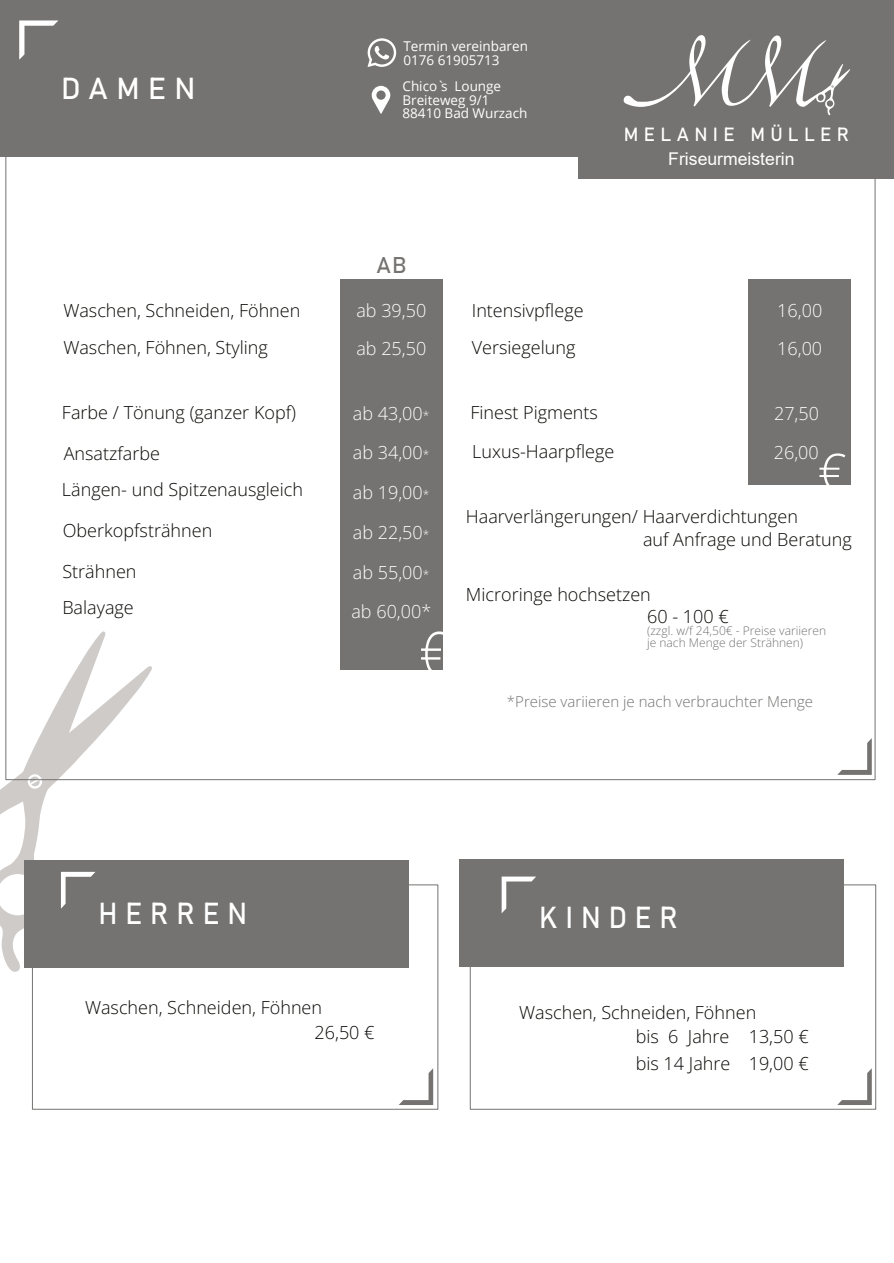
<style>
.page{position:relative;width:894px;height:1263px;background:#fff}
.page>*{position:absolute;margin:0;border:0;box-sizing:border-box;transform-origin:0 0}
.t1{font:300 60.3px "Open Sans";color:#fff;scale:.84 1}
.t2{font:300 50.55px "Open Sans";color:#fff}
.t3{font:30px "Bahnschrift";letter-spacing:.28em;color:#fff;scale:.94 1}
.t4{font:30px "Bahnschrift";letter-spacing:.28em;color:#fff}
.t5{font:22.5px "Bahnschrift";color:#757372}
.t6{font:18.9px "Bahnschrift";letter-spacing:.28em;color:#fff}
.t7{font:300 18px/24.3px "Open Sans";color:#080704}
.t8{font:300 18px/38.1px "Open Sans";color:#fff}
.t9{font:17.55px "Arial";color:#fff}
.t10{font:300 15px "Open Sans";color:#757372}
.t11{font:13.5px/13.5px "Open Sans";color:#fff}
.t12{font:300 12px/12px "Open Sans";color:#757372}
.s1{font-size:12px}
</style>
<div class="page">
<svg style="left:0;top:631px;width:152px;height:341px"></svg>
<svg style="left:30px;top:776px;width:10px;height:11px"></svg>
<div style="left:0;top:0;width:893px;height:156px;background:#757372"></div>
<div style="left:577px;top:0;width:316px;height:179px;background:#757372"></div>
<svg style="left:623px;top:35px;width:226px;height:80px"></svg>
<svg style="left:371px;top:86px;width:19px;height:28px"></svg>
<svg style="left:367px;top:38px;width:29px;height:29px"></svg>
<svg style="left:399px;top:1068px;width:34px;height:37px"></svg>
<div style="left:24px;top:860px;width:385px;height:107px;background:#757372"></div>
<div style="left:32px;top:885px;width:406px;height:224px;border:1px solid #757372"></div>
<svg style="left:61px;top:872px;width:34px;height:37px"></svg>
<div style="left:458px;top:860px;width:385px;height:107px;background:#757372"></div>
<svg style="left:837px;top:1069px;width:34px;height:36px"></svg>
<div style="left:470px;top:885px;width:405px;height:224px;border:1px solid #757372"></div>
<svg style="left:501px;top:876px;width:35px;height:37px"></svg>
<svg style="left:19px;top:20px;width:39px;height:40px"></svg>
<svg style="left:837px;top:739px;width:34px;height:36px"></svg>
<div style="left:748px;top:279px;width:102px;height:205px;background:#757372"></div>
<div style="left:340px;top:279px;width:102px;height:391px;background:#757372"></div>
<h3 class="t4" style="left:61px;top:75px;width:136px">DAMEN</h3>
<p class="t7" style="left:63px;top:291px;width:238px;line-height:37px">Waschen, Schneiden, Föhnen<br>Waschen, Föhnen, Styling</p>
<p class="t7" style="left:62px;top:400px;width:235px">Farbe / Tönung (ganzer Kopf)</p>
<p class="t7" style="left:62px;top:434px;width:242px;line-height:36.6px">Ansatzfarbe<br>Längen- und Spitzenausgleich</p>
<p class="t7" style="left:63px;top:518px;width:151px">Oberkopfsträhnen</p>
<p class="t7" style="left:62px;top:553px;width:76px;line-height:36.6px">Strähnen<br>Balayage</p>
<p class="t11" style="left:403px;top:41px;width:126px">Termin vereinbaren<br>0176 61905713</p>
<p class="t11" style="left:402px;top:81px;width:126px">Chico`s Lounge<br>Breiteweg 9/1<br>88410 Bad Wurzach</p>
<p class="t5" style="left:376px;top:256px;width:32px">AB</p>
<p class="t8" style="left:356px;top:291px;width:71px">ab 39,50 ab 25,50</p>
<p class="t7" style="left:471px;top:291px;width:113px;line-height:37px">Intensivpflege<br>Versiegelung</p>
<p class="t6" style="left:623px;top:126px;width:226px">MELANIE MÜLLER</p>
<p class="t9" style="left:668px;top:152px;width:128px">Friseurmeisterin</p>
<p class="t8" style="left:777px;top:291px;width:47px">16,00<br>16,00</p>
<p class="t8" style="left:353px;top:394px;width:78px">ab 43,00<span class="s1">*</span></p>
<p class="t8" style="left:353px;top:433px;width:78px">ab 34,00<span class="s1">*</span></p>
<p class="t8" style="left:353px;top:473px;width:78px">ab 19,00<span class="s1">*</span></p>
<p class="t8" style="left:353px;top:513px;width:78px">ab 22,50<span class="s1">*</span></p>
<p class="t8" style="left:353px;top:553px;width:78px">ab 55,00<span class="s1">*</span></p>
<p class="t8" style="left:351px;top:592px;width:81px">ab 60,00*</p>
<h1 class="t1" style="left:419px;top:611px;width:36px">€</h1>
<p class="t7" style="left:470px;top:392px;width:145px;line-height:39.5px">Finest Pigments<br>Luxus-Haarpflege</p>
<p class="t8" style="left:773px;top:393px;width:47px;line-height:39.2px">27,50<br>26,00</p>
<h2 class="t2" style="left:817px;top:436px;width:30px">€</h2>
<p class="t7" style="left:465px;top:504px;width:333px">Haarverlängerungen/ Haarverdichtungen</p>
<p class="t7" style="left:642px;top:527px;width:210px">auf Anfrage und Beratung</p>
<p class="t7" style="left:465px;top:582px;width:186px">Microringe hochsetzen</p>
<p class="t7" style="left:646px;top:604px;width:83px">60 - 100 €</p>
<p class="t12" style="left:646px;top:624px;width:180px">(zzgl. w/f 24,50€ - Preise variieren je nach Menge der Strähnen)</p>
<p class="t10" style="left:506px;top:691px;width:307px">*Preise variieren je nach verbrauchter Menge</p>
<h3 class="t3" style="left:98px;top:900px;width:160px">HERREN</h3>
<h3 class="t3" style="left:539px;top:904px;width:149px">KINDER</h3>
<p class="t7" style="left:314px;top:995px;width:61px;text-indent:-229px">Waschen, Schneiden, Föhnen<br>26,50 €</p>
<p class="t7" style="left:748px;top:1000px;width:61px;text-indent:-229px">Waschen, Schneiden, Föhnen<br>13,50 €</p>
<p class="t7" style="left:748px;top:1051px;width:61px">19,00 €</p>
<p class="t7" style="left:635px;top:1023px;width:96px;line-height:26.5px">bis 6 Jahre bis 14 Jahre</p>
</div>
